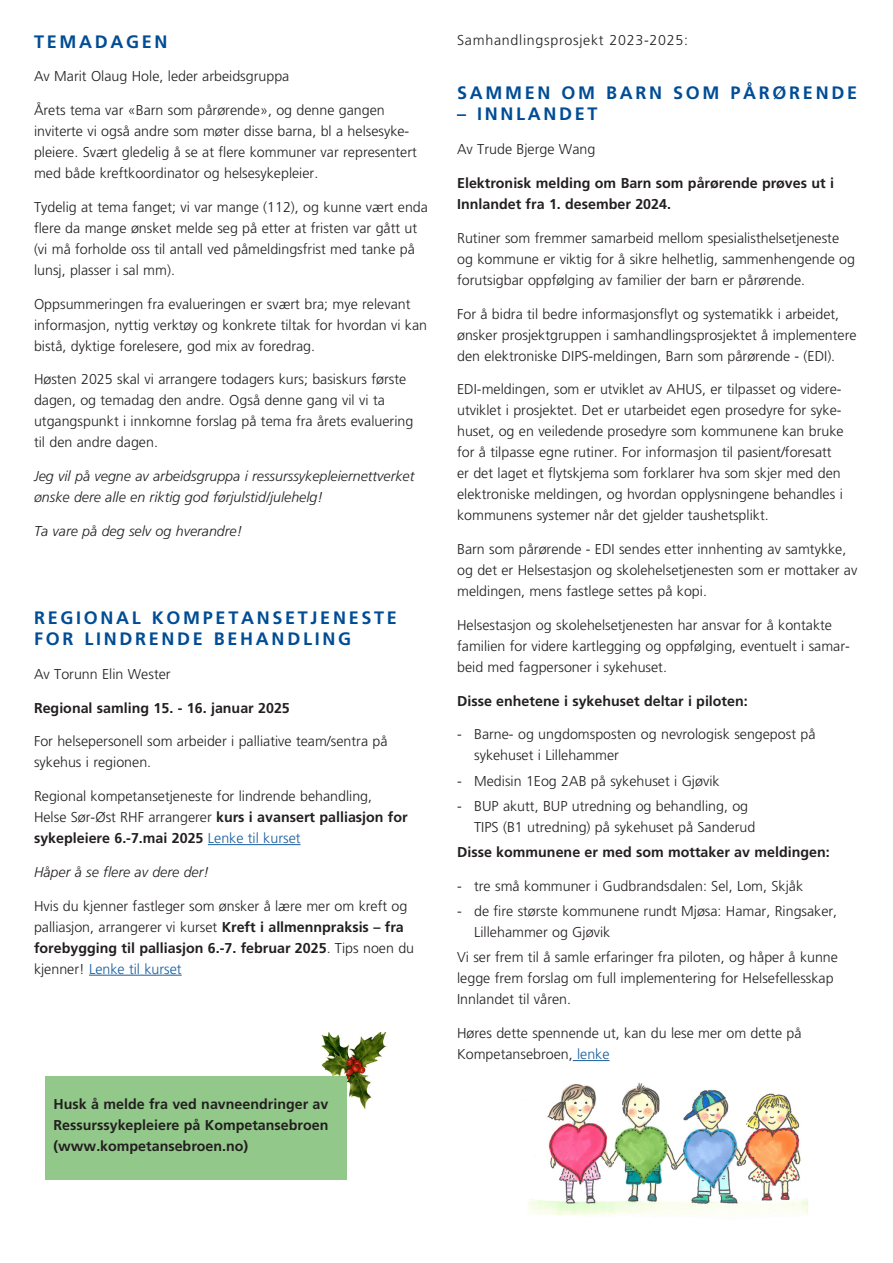
<style>
.page{position:relative;width:893px;height:1263px;background:#fff}
.page>*{position:absolute;margin:0;border:0;box-sizing:border-box;transform-origin:0 0}
.Stikktittel{font:700 18px/21px "Frutiger LT Std";letter-spacing:.15em;color:#014d95}
.Brødtekst{font:700 18px "Frutiger LT Std";letter-spacing:.15em;color:#014d95}
.Brødtekst-2{font:300 14.25px/21px "Frutiger LT Std";color:#231f20}
.Brødtekst-3{font:700 14.25px/21px "Frutiger LT Std";color:#231f20}
.Brødtekst-4{font:italic 300 14.25px/21px "Frutiger LT Std";color:#231f20}
.Brødtekst-5{font:300 14.25px "Frutiger LT Std";letter-spacing:.05em;color:#231f20}
.s1{font-weight:700}
.s2{color:#175d9e}
</style>
<div class="page">
<hr style="left:208px;top:844px;width:93px;height:1px;background:#175d9e">
<hr style="left:89px;top:975px;width:93px;height:1px;background:#175d9e">
<hr style="left:573px;top:1060px;width:37px;height:1px;background:#175d9e">
<img style="left:528px;top:1082px;width:280px;height:134px">
<img style="left:321px;top:1032px;width:66px;height:78px">
<div style="left:45px;top:1076px;width:302px;height:103px;background:#92c889"></div>
<p class="Stikktittel" style="left:34px;top:31px;width:135px">TEMADAGEN</p>
<p class="Brødtekst-2" style="left:34px;top:66px;width:257px">Av Marit Olaug Hole, leder arbeidsgruppa</p>
<p class="Brødtekst-2" style="left:34px;top:100px;width:384px">Årets tema var «Barn som pårørende», og denne gangen inviterte vi også andre som møter disse barna, bl a helsesyke&shy;pleiere. Svært gledelig å se at flere kommuner var representert med både kreftkoordinator og helsesykepleier.</p>
<p class="Brødtekst-2" style="left:34px;top:197px;width:395px">Tydelig at tema fanget; vi var mange (112), og kunne vært enda flere da mange ønsket melde seg på etter at fristen var gått ut (vi må forholde oss til antall ved påmeldingsfrist med tanke på lunsj, plasser i sal mm).</p>
<p class="Brødtekst-2" style="left:34px;top:293px;width:395px">Oppsummeringen fra evalueringen er svært bra; mye relevant informasjon, nyttig verktøy og konkrete tiltak for hvordan vi kan bistå, dyktige forelesere, god mix av foredrag.</p>
<p class="Brødtekst-2" style="left:34px;top:369px;width:381px">Høsten 2025 skal vi arrangere todagers kurs; basiskurs første dagen, og temadag den andre. Også denne gang vil vi ta utgangspunkt i innkomne forslag på tema fra årets evaluering til den andre dagen.</p>
<p class="Brødtekst-4" style="left:34px;top:466px;width:382px">Jeg vil på vegne av arbeidsgruppa i ressurssykepleiernettverket ønske dere alle en riktig god førjulstid/julehelg!</p>
<p class="Brødtekst-4" style="left:34px;top:521px;width:210px">Ta vare på deg selv og hverandre!</p>
<p class="Stikktittel" style="left:34px;top:607px;width:364px">REGIONAL KOMPETANSETJENESTE<br>FOR LINDRENDE BEHANDLING</p>
<p class="Brødtekst-2" style="left:34px;top:664px;width:138px">Av Torunn Elin Wester</p>
<p class="Brødtekst-3" style="left:34px;top:697px;width:257px">Regional samling 15. - 16. januar 2025</p>
<p class="Brødtekst-2" style="left:34px;top:731px;width:355px">For helsepersonell som arbeider i palliative team/sentra på sykehus i regionen.</p>
<p class="Brødtekst-2" style="left:34px;top:786px;width:375px">Regional kompetansetjeneste for lindrende behandling,<br>Helse Sør-Øst RHF arrangerer <span class="s1">kurs i avansert palliasjon for sykepleiere 6.-7.mai 2025</span> <span class="s2">Lenke til kurset</span></p>
<p class="Brødtekst-4" style="left:34px;top:862px;width:176px">Håper å se flere av dere der!</p>
<p class="Brødtekst-2" style="left:34px;top:895px;width:382px">Hvis du kjenner fastleger som ønsker å lære mer om kreft og palliasjon, arrangerer vi kurset <span class="s1">Kreft i allmennpraksis – fra forebygging til palliasjon 6.-7. februar 2025</span>. Tips noen du kjenner! <span class="s2">Lenke til kurset</span></p>
<p class="Brødtekst-3" style="left:54px;top:1093px;width:276px;text-align:justify">Husk å melde fra ved navneendringer av Ressurssykepleiere på Kompetansebroen (www.kompetansebroen.no)</p>
<p class="Brødtekst-5" style="left:457px;top:32px;width:232px">Samhandlingsprosjekt 2023-2025:</p>
<p class="Brødtekst" style="left:457px;top:83px;width:401px">SAMMEN OM BARN SOM PÅRØRENDE</p>
<p class="Brødtekst" style="left:457px;top:104px;width:142px">– INNLANDET</p>
<p class="Brødtekst-2" style="left:457px;top:139px;width:140px">Av Trude Bjerge Wang</p>
<p class="Brødtekst-3" style="left:457px;top:173px;width:378px">Elektronisk melding om Barn som pårørende prøves ut i<br>Innlandet fra 1. desember 2024.</p>
<p class="Brødtekst-2" style="left:457px;top:228px;width:399px">Rutiner som fremmer samarbeid mellom spesialisthelsetjeneste og kommune er viktig for å sikre helhetlig, sammenhengende og forutsigbar oppfølging av familier der barn er pårørende.</p>
<p class="Brødtekst-2" style="left:457px;top:303px;width:401px">For å bidra til bedre informasjonsflyt og systematikk i arbeidet, ønsker prosjektgruppen i samhandlingsprosjektet å implementere den elektroniske DIPS-meldingen, Barn som pårørende - (EDI).</p>
<p class="Brødtekst-2" style="left:457px;top:379px;width:388px">EDI-meldingen, som er utviklet av AHUS, er tilpasset og videre&shy;utviklet i prosjektet. Det er utarbeidet egen prosedyre for syke&shy;huset, og en veiledende prosedyre som kommunene kan bruke for å tilpasse egne rutiner. For informasjon til pasient/foresatt er det laget et flytskjema som forklarer hva som skjer med den elektroniske meldingen, og hvordan opplysningene behandles i kommunens systemer når det gjelder taushetsplikt.</p>
<p class="Brødtekst-2" style="left:457px;top:539px;width:402px">Barn som pårørende - EDI sendes etter innhenting av samtykke, og det er Helsestasjon og skolehelsetjenesten som er mottaker av meldingen, mens fastlege settes på kopi.</p>
<p class="Brødtekst-2" style="left:457px;top:615px;width:394px">Helsestasjon og skolehelsetjenesten har ansvar for å kontakte familien for videre kartlegging og oppfølging, eventuelt i samar&shy;beid med fagpersoner i sykehuset.</p>
<p class="Brødtekst-3" style="left:457px;top:690px;width:292px">Disse enhetene i sykehuset deltar i piloten:</p>
<p class="Brødtekst-2" style="left:474px;top:724px;width:343px;text-indent:-17px">- Barne- og ungdomsposten og nevrologisk sengepost på sykehuset i Lillehammer</p>
<p class="Brødtekst-2" style="left:457px;top:770px;width:264px">- Medisin 1Eog 2AB på sykehuset i Gjøvik</p>
<p class="Brødtekst-2" style="left:474px;top:796px;width:283px;text-indent:-17px">- BUP akutt, BUP utredning og behandling, og<br>TIPS (B1 utredning) på sykehuset på Sanderud</p>
<p class="Brødtekst-3" style="left:457px;top:842px;width:374px">Disse kommunene er med som mottaker av meldingen:</p>
<p class="Brødtekst-2" style="left:457px;top:876px;width:348px">- tre små kommuner i Gudbrandsdalen: Sel, Lom, Skjåk</p>
<p class="Brødtekst-2" style="left:474px;top:901px;width:365px;text-indent:-17px">- de fire største kommunene rundt Mjøsa: Hamar, Ringsaker,<br>Lillehammer og Gjøvik</p>
<p class="Brødtekst-2" style="left:457px;top:947px;width:382px">Vi ser frem til å samle erfaringer fra piloten, og håper å kunne legge frem forslag om full implementering for Helsefellesskap<br>Innlandet til våren.</p>
<p class="Brødtekst-2" style="left:457px;top:1023px;width:346px">Høres dette spennende ut, kan du lese mer om dette på<br>Kompetansebroen, <span class="s2">lenke</span></p>
</div>
